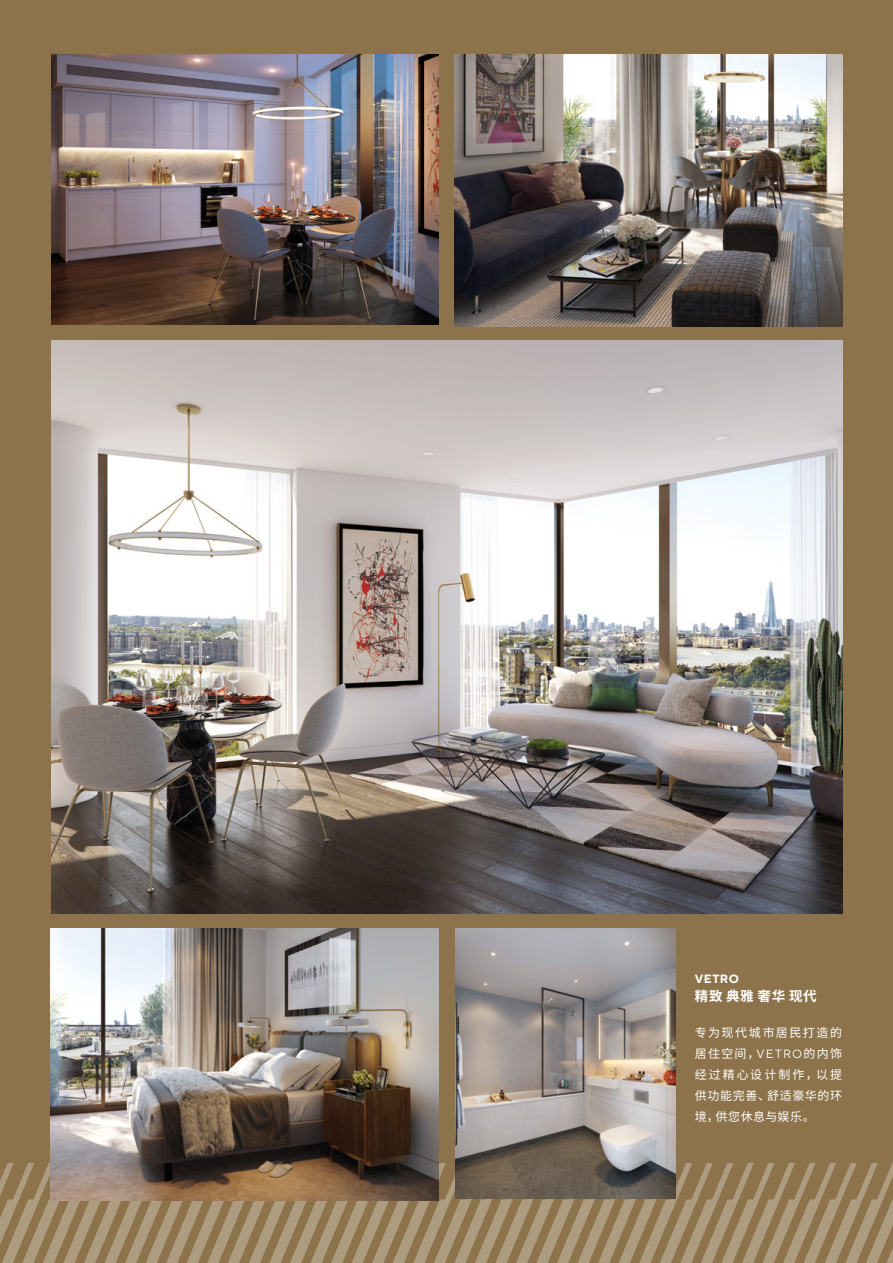
<style>
.page{position:relative;width:893px;height:1263px;background:#8c734b}
.page>*{position:absolute;margin:0;border:0;box-sizing:border-box;transform-origin:0 0}
.t1{font:700 13.5px "Noto Sans Hans";letter-spacing:.05em;color:#fff}
.t2{font:12px/21px "Noto Sans Hans";letter-spacing:.105em;color:#fff;text-align:justify}
.t3{font:700 12px "TT Norms Pro";letter-spacing:.035em;color:#fff}
.s1{font-family:"TT Norms Pro"}
</style>
<div class="page">
<svg style="left:0;top:1163px;width:893px;height:100px"></svg>
<img style="left:51px;top:341px;width:791px;height:572px">
<img style="left:455px;top:55px;width:387px;height:271px">
<img style="left:51px;top:55px;width:387px;height:270px">
<img style="left:51px;top:929px;width:387px;height:272px">
<img style="left:455px;top:929px;width:221px;height:269px">
<p class="t3" style="left:695px;top:971px;width:46px">VETRO</p>
<p class="t1" style="left:695px;top:989px;width:123px">精致 典雅 奢华 现代</p>
<p class="t2" style="left:695px;top:1023px;width:149px">专为现代城市居民打造的居住空间，<span class="s1">VETRO</span>的内饰经过精心设计制作，以提供功能完善、舒适豪华的环境，供您休息与娱乐。</p>
</div>
